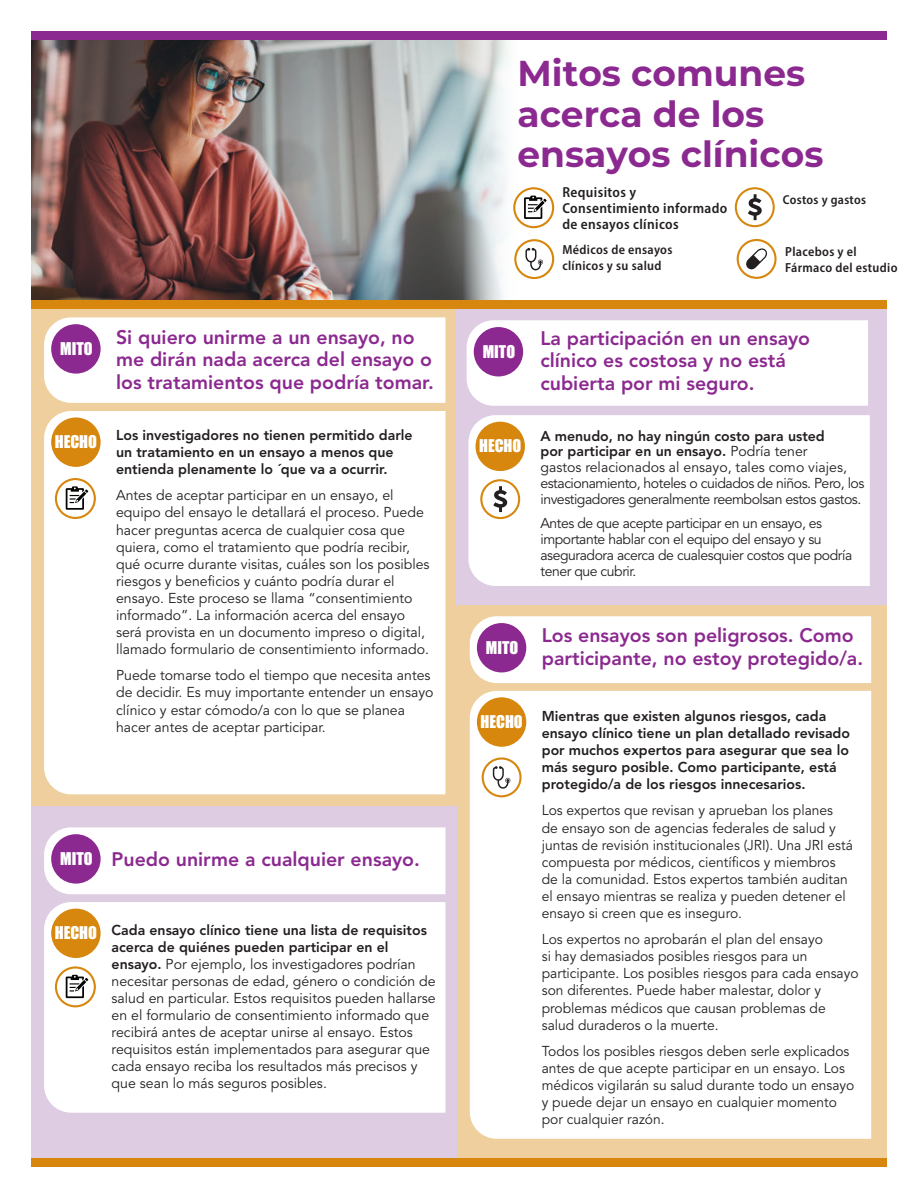
<style>
.page{position:relative;width:918px;height:1188px;background:#fff}
.page>*{position:absolute;margin:0;border:0;box-sizing:border-box;transform-origin:0 0}
.t1{font:700 36px/40.5px "Montserrat";color:#8c2990}
.t2{font:800 19.5px/22.5px "Avenir LT Std";color:#8c2990}
.t3{font:16.05px "Impact";color:#fff}
.t4{font:14.55px/15.9px "Myriad Variable Concept";letter-spacing:.025em;color:#231f20}
.t5{font:14.25px/17.1px "Avenir LT Std";color:#231f20}
.t6{font:800 14.25px/17.1px "Avenir LT Std";color:#231f20}
.t7{font:14.25px/15.8px "Avenir LT Std";letter-spacing:-.035em;color:#231f20}
.t8{font:14.25px/15.8px "Avenir LT Std";letter-spacing:-.03em;color:#231f20}
.t9{font:13.2px/15.9px "Myriad Variable Concept";letter-spacing:.025em;color:#231f20}
.t10{font:12.9px "Myriad Variable Concept";letter-spacing:.025em;color:#231f20}
.s1{font-weight:800}
</style>
<div class="page">
<div style="left:32px;top:307px;width:425px;height:500px;background:#efcf9e"></div>
<div style="left:456px;top:307px;width:431px;height:299px;background:#decce3"></div>
<div style="left:44px;top:317px;width:402px;height:86px;background:#fff"></div>
<div style="left:44px;top:411px;width:402px;height:383px;background:#fff"></div>
<img style="left:32px;top:40px;width:489px;height:260px">
<div style="left:32px;top:31px;width:855px;height:9px;background:#8c2990"></div>
<div style="left:32px;top:300px;width:855px;height:9px;background:#d7870d"></div>
<div style="left:32px;top:1158px;width:855px;height:9px;background:#d7870d"></div>
<svg style="left:524px;top:196px;width:23px;height:23px"></svg>
<div style="left:513px;top:187px;width:41px;height:41px;border:2px solid #d7870d;border-radius:50%"></div>
<svg style="left:66px;top:486px;width:22px;height:24px"></svg>
<div style="left:55px;top:478px;width:41px;height:41px;border:2px solid #d7870d;border-radius:50%"></div>
<div style="left:737px;top:239px;width:40px;height:40px;border:2px solid #d7870d;border-radius:50%"></div>
<svg style="left:746px;top:248px;width:22px;height:22px"></svg>
<div style="left:514px;top:239px;width:40px;height:40px;border:2px solid #d7870d;border-radius:50%"></div>
<svg style="left:525px;top:248px;width:18px;height:22px"></svg>
<div style="left:32px;top:807px;width:425px;height:351px;background:#decce3"></div>
<div style="left:457px;top:606px;width:430px;height:552px;background:#efcf9e"></div>
<div style="left:51px;top:324px;width:50px;height:50px;background:#8c2990;border-radius:50%"></div>
<div style="left:51px;top:417px;width:50px;height:50px;background:#d7870d;border-radius:50%"></div>
<div style="left:44px;top:902px;width:402px;height:211px;background:#fff"></div>
<div style="left:44px;top:827px;width:402px;height:67px;background:#fff"></div>
<div style="left:51px;top:834px;width:50px;height:50px;background:#8c2990;border-radius:50%"></div>
<div style="left:51px;top:909px;width:50px;height:49px;background:#d7870d;border-radius:50%"></div>
<svg style="left:66px;top:975px;width:22px;height:23px"></svg>
<div style="left:55px;top:966px;width:41px;height:41px;border:2px solid #d7870d;border-radius:50%"></div>
<div style="left:470px;top:691px;width:401px;height:448px;background:#fff"></div>
<div style="left:468px;top:415px;width:402px;height:171px;background:#fff"></div>
<div style="left:477px;top:697px;width:49px;height:50px;background:#d7870d;border-radius:50%"></div>
<div style="left:476px;top:422px;width:49px;height:49px;background:#d7870d;border-radius:50%"></div>
<div style="left:470px;top:616px;width:401px;height:67px;background:#fff"></div>
<div style="left:477px;top:623px;width:49px;height:49px;background:#8c2990;border-radius:50%"></div>
<div style="left:467px;top:320px;width:401px;height:86px;background:#fff"></div>
<div style="left:482px;top:757px;width:40px;height:40px;border:2px solid #d7870d;border-radius:50%"></div>
<svg style="left:493px;top:766px;width:17px;height:23px"></svg>
<div style="left:474px;top:327px;width:49px;height:49px;background:#8c2990;border-radius:50%"></div>
<svg style="left:493px;top:486px;width:14px;height:26px"></svg>
<div style="left:480px;top:479px;width:40px;height:40px;border:2px solid #d7870d;border-radius:50%"></div>
<svg style="left:748px;top:194px;width:14px;height:26px"></svg>
<div style="left:735px;top:187px;width:40px;height:40px;border:2px solid #d7870d;border-radius:50%"></div>
<p class="t3" style="left:60px;top:340px;width:34px">MITO</p>
<h2 class="t2" style="left:116px;top:327px;width:319px">Si quiero unirme a un ensayo, no me dirán nada acerca del ensayo o los tratamientos que podría tomar.</h2>
<p class="t3" style="left:55px;top:433px;width:44px">HECHO</p>
<p class="t6" style="left:116px;top:428px;width:298px">Los investigadores no tienen permitido darle un tratamiento en un ensayo a menos que entienda plenamente lo ´que va a ocurrir.</p>
<p class="t5" style="left:116px;top:488px;width:315px">Antes de aceptar participar en un ensayo, el equipo del ensayo le detallará el proceso. Puede hacer preguntas acerca de cualquier cosa que quiera, como el tratamiento que podría recibir, qué ocurre durante visitas, cuáles son los posibles riesgos y beneficios y cuánto podría durar el ensayo. Este proceso se llama “consentimiento informado”. La información acerca del ensayo será provista en un documento impreso o digital, llamado formulario de consentimiento informado.</p>
<p class="t5" style="left:116px;top:668px;width:319px">Puede tomarse todo el tiempo que necesita antes de decidir. Es muy importante entender un ensayo clínico y estar cómodo/a con lo que se planea hacer antes de aceptar participar.</p>
<p class="t3" style="left:60px;top:850px;width:34px">MITO</p>
<h2 class="t2" style="left:112px;top:850px;width:310px">Puedo unirme a cualquier ensayo.</h2>
<p class="t3" style="left:55px;top:924px;width:44px">HECHO</p>
<p class="t5" style="left:112px;top:923px;width:326px"><span class="s1">Cada ensayo clínico tiene una lista de requisitos acerca de quiénes pueden participar en el ensayo.</span> Por ejemplo, los investigadores podrían necesitar personas de edad, género o condición de salud en particular. Estos requisitos pueden hallarse en el formulario de consentimiento informado que recibirá antes de aceptar unirse al ensayo. Estos requisitos están implementados para asegurar que cada ensayo reciba los resultados más precisos y que sean lo más seguros posibles.</p>
<h1 class="t1" style="left:518px;top:56px;width:307px">Mitos comunes acerca de los ensayos clínicos</h1>
<p class="t4" style="left:562px;top:186px;width:167px">Requisitos y<br>Consentimiento informado de ensayos clínicos</p>
<p class="t9" style="left:562px;top:243px;width:112px">Médicos de ensayos clínicos y su salud</p>
<p class="t10" style="left:783px;top:194px;width:85px">Costos y gastos</p>
<p class="t9" style="left:785px;top:245px;width:114px">Placebos y el<br>Fármaco del estudio</p>
<p class="t3" style="left:483px;top:343px;width:34px">MITO</p>
<p class="t3" style="left:479px;top:438px;width:44px">HECHO</p>
<h2 class="t2" style="left:540px;top:328px;width:271px">La participación en un ensayo clínico es costosa y no está cubierta por mi seguro.</h2>
<p class="t7" style="left:540px;top:429px;width:325px"><span class="s1">A menudo, no hay ningún costo para usted<br>por participar en un ensayo.</span> Podría tener<br>gastos relacionados al ensayo, tales como viajes, estacionamiento, hoteles o cuidados de niños. Pero, los investigadores generalmente reembolsan estos gastos.</p>
<p class="t8" style="left:540px;top:517px;width:313px">Antes de que acepte participar en un ensayo, es importante hablar con el equipo del ensayo y su aseguradora acerca de cualesquier costos que podría tener que cubrir.</p>
<p class="t3" style="left:486px;top:639px;width:34px">MITO</p>
<p class="t3" style="left:480px;top:713px;width:44px">HECHO</p>
<h2 class="t2" style="left:542px;top:626px;width:323px">Los ensayos son peligrosos. Como participante, no estoy protegido/a.</h2>
<p class="t6" style="left:542px;top:709px;width:310px">Mientras que existen algunos riesgos, cada ensayo clínico tiene un plan detallado revisado por muchos expertos para asegurar que sea lo más seguro posible. Como participante, está protegido/a de los riesgos innecesarios.</p>
<p class="t5" style="left:542px;top:803px;width:313px">Los expertos que revisan y aprueban los planes<br>de ensayo son de agencias federales de salud y juntas de revisión institucionales (JRI). Una JRI está compuesta por médicos, científicos y miembros de la comunidad. Estos expertos también auditan el ensayo mientras se realiza y pueden detener el ensayo si creen que es inseguro.</p>
<p class="t5" style="left:542px;top:932px;width:318px">Los expertos no aprobarán el plan del ensayo<br>si hay demasiados posibles riesgos para un participante. Los posibles riesgos para cada ensayo son diferentes. Puede haber malestar, dolor y problemas médicos que causan problemas de salud duraderos o la muerte.</p>
<p class="t5" style="left:542px;top:1044px;width:314px">Todos los posibles riesgos deben serle explicados antes de que acepte participar en un ensayo. Los médicos vigilarán su salud durante todo un ensayo y puede dejar un ensayo en cualquier momento por cualquier razón.</p>
</div>
